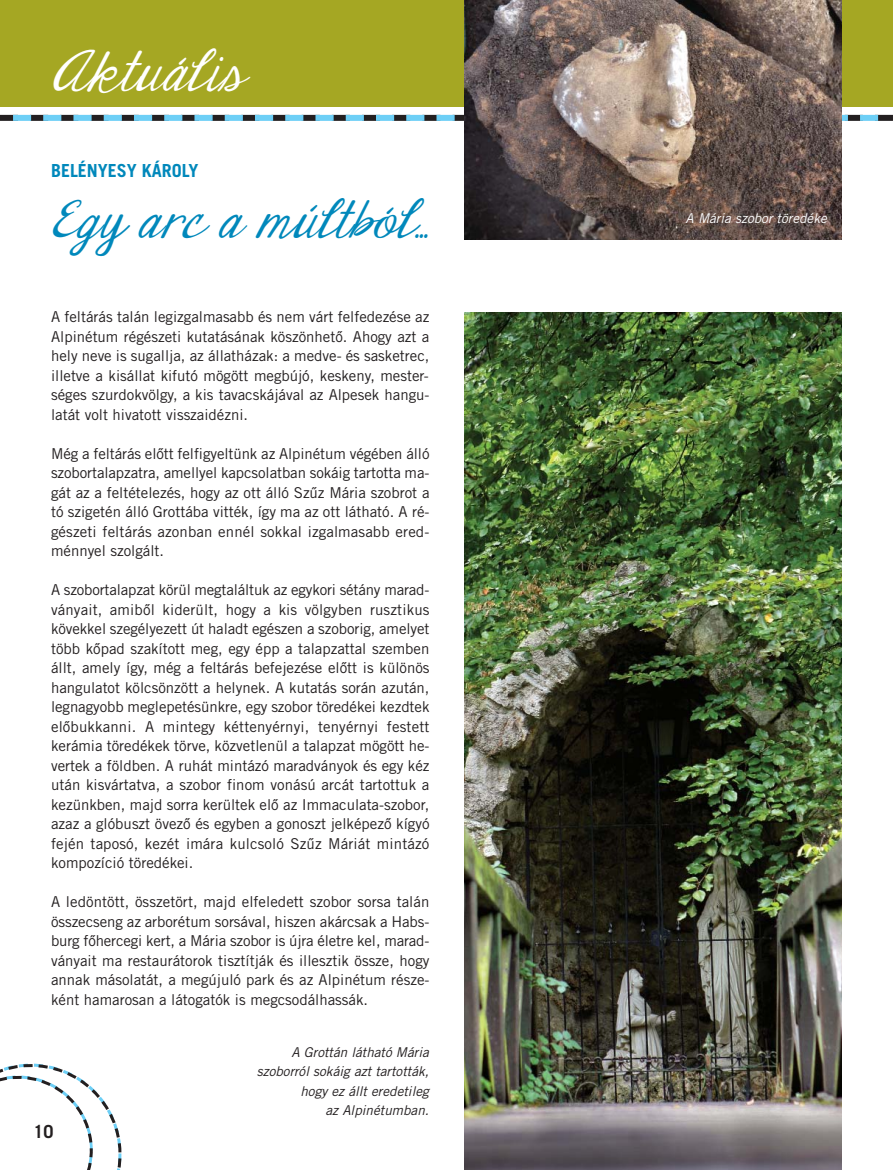
<style>
.page{position:relative;width:893px;height:1170px;background:#fff}
.page>*{position:absolute;margin:0;border:0;box-sizing:border-box;transform-origin:0 0}
.t1{font:italic 46.5px "Janda Elegant Handwriting";letter-spacing:.025em;color:#fff}
.t2{font:italic 43.5px "Janda Elegant Handwriting";letter-spacing:.025em;color:#08b}
.t3{font:700 18px "Trade Gothic M";color:#08b}
.t4{font:700 18px "Trade Gothic M";color:#231f20}
.t5{font:15px/19.5px "Trade Gothic M";color:#231f20;text-align:justify}
.t6{font:italic 13.5px/19.5px "Trade Gothic M";color:#231f20;text-align:right}
.t7{font:italic 13.5px "Trade Gothic M";color:#fff}
</style>
<div class="page">
<div style="left:0;top:115px;width:18px;height:6px;background:#231f20"></div>
<div style="left:875px;top:115px;width:18px;height:6px;background:#231f20"></div>
<svg style="left:31px;top:115px;width:829px;height:6px;background:#50869c"></svg>
<div style="left:13px;top:115px;width:18px;height:6px;background:#6dcff6"></div>
<div style="left:860px;top:115px;width:18px;height:6px;background:#6dcff6"></div>
<svg style="left:0;top:1063px;width:122px;height:106px"></svg>
<div style="left:0;top:0;width:893px;height:106px;background:#a5a723"></div>
<img style="left:464px;top:312px;width:378px;height:857px">
<img style="left:464px;top:0;width:378px;height:239px">
<h1 class="t1" style="left:51px;top:48px;width:193px">Aktuális</h1>
<p class="t3" style="left:51px;top:163px;width:149px">BELÉNYESY KÁROLY</p>
<h2 class="t2" style="left:51px;top:198px;width:378px">Egy arc a múltból…</h2>
<p class="t5" style="left:51px;top:308px;width:380px">A feltárás talán legizgalmasabb és nem várt felfedezése az Alpinétum régészeti kutatásának köszönhető. Ahogy azt a hely neve is sugallja, az állatházak: a medve- és sasketrec, illetve a kisállat kifutó mögött megbújó, keskeny, mester&shy;séges szurdokvölgy, a kis tavacskájával az Alpesek hangu&shy;latát volt hivatott visszaidézni.</p>
<p class="t5" style="left:51px;top:445px;width:380px">Még a feltárás előtt felfigyeltünk az Alpinétum végében álló szobortalapzatra, amellyel kapcsolatban sokáig tartotta ma&shy;gát az a feltételezés, hogy az ott álló Szűz Mária szobrot a tó szigetén álló Grottába vitték, így ma az ott látható. A ré&shy;gészeti feltárás azonban ennél sokkal izgalmasabb ered&shy;ménnyel szolgált.</p>
<p class="t5" style="left:51px;top:581px;width:380px">A szobortalapzat körül megtaláltuk az egykori sétány marad&shy;ványait, amiből kiderült, hogy a kis völgyben rusztikus kövekkel szegélyezett út haladt egészen a szoborig, amelyet több kőpad szakított meg, egy épp a talapzattal szemben állt, amely így, még a feltárás befejezése előtt is különös hangulatot kölcsönzött a helynek. A kutatás során azután, legnagyobb meglepetésünkre, egy szobor töredékei kezdtek előbukkanni. A mintegy kéttenyérnyi, tenyérnyi festett kerámia töredékek törve, közvetlenül a talapzat mögött he&shy;vertek a földben. A ruhát mintázó maradványok és egy kéz után kisvártatva, a szobor finom vonású arcát tartottuk a kezünkben, majd sorra kerültek elő az Immaculata-szobor, azaz a glóbuszt övező és egyben a gonoszt jelképező kígyó fején taposó, kezét imára kulcsoló Szűz Máriát mintázó kompozíció töredékei.</p>
<p class="t5" style="left:51px;top:893px;width:380px">A ledöntött, összetört, majd elfeledett szobor sorsa talán összecseng az arborétum sorsával, hiszen akárcsak a Habs&shy;burg főhercegi kert, a Mária szobor is újra életre kel, marad&shy;ványait ma restaurátorok tisztítják és illesztik össze, hogy annak másolatát, a megújuló park és az Alpinétum része&shy;ként hamarosan a látogatók is megcsodálhassák.</p>
<p class="t4" style="left:34px;top:1124px;width:21px">10</p>
<p class="t6" style="left:257px;top:1043px;width:176px">A Grottán látható Mária szoborról sokáig azt tartották, hogy ez állt eredetileg<br>az Alpinétumban.</p>
<p class="t7" style="left:686px;top:213px;width:145px">A Mária szobor töredéke</p>
</div>
